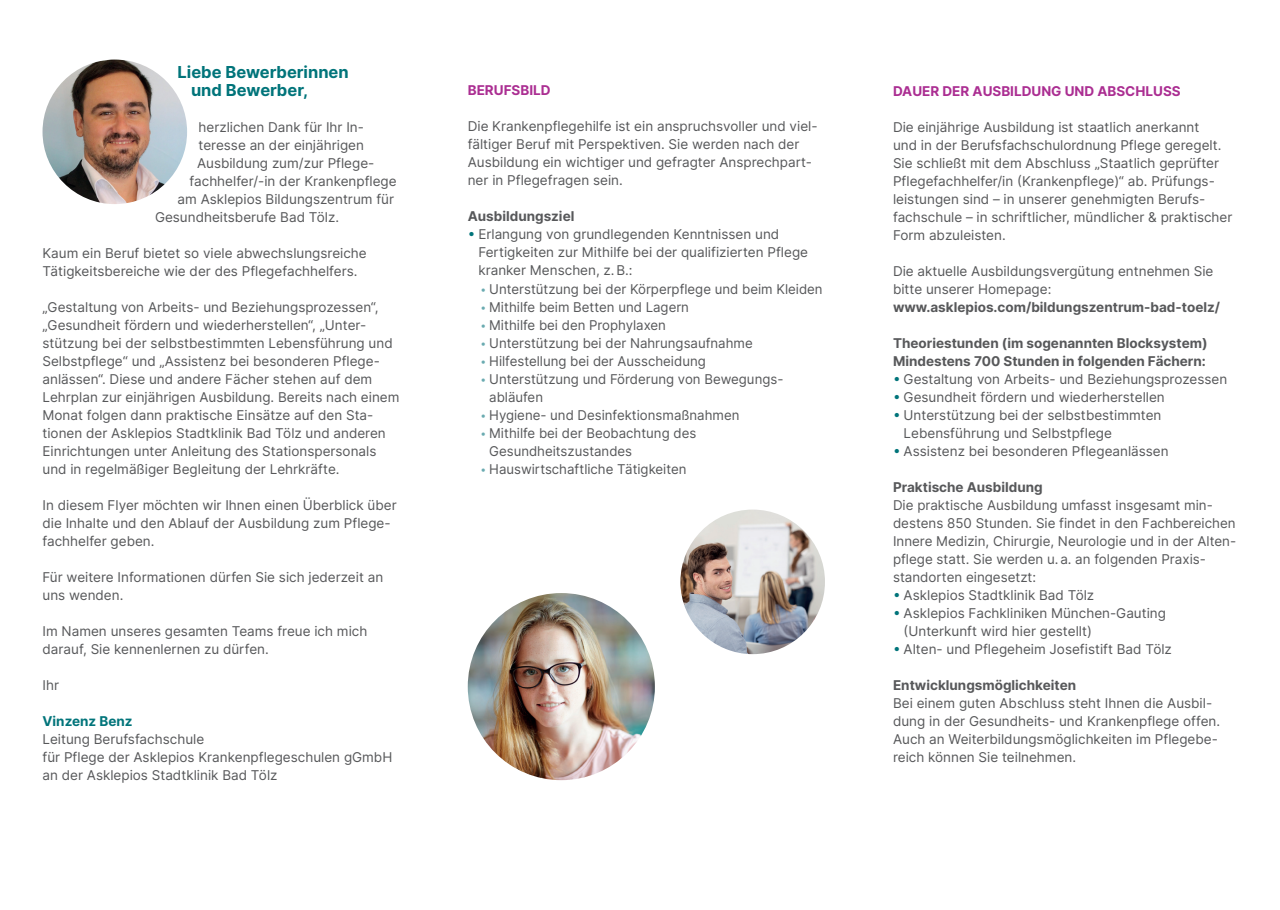
<style>
.page{position:relative;width:1280px;height:910px;background:#fff}
.page>*{position:absolute;margin:0;border:0;box-sizing:border-box;transform-origin:0 0}
.t1{font:700 16.5px/18px "Inter";color:#00747a}
.t2{font:13.5px/18px "Inter";color:#57585a}
.t3{font:700 13.5px "Inter";color:#57585a}
.t4{font:700 13.5px "Inter";color:#ab2e92}
.t5{font:700 13.5px "Inter";color:#00747a}
.s1{color:#00747a}
.s2{font-size:10.5px;color:#6babb1}
</style>
<div class="page">
<img style="left:43px;top:60px;width:144px;height:144px;border-radius:72px">
<img style="left:468px;top:593px;width:187px;height:187px;border-radius:94px">
<img style="left:680px;top:510px;width:145px;height:144px;border-radius:72px">
<p class="t1" style="left:191px;top:62px;width:159px;text-indent:-13px">Liebe Bewerberinnen und Bewerber,</p>
<p class="t2" style="left:199px;top:117px;width:167px">herzlichen Dank für Ihr In-</p>
<p class="t2" style="left:199px;top:135px;width:167px">teresse an der einjährigen</p>
<p class="t2" style="left:197px;top:153px;width:179px">Ausbildung zum/zur Pflege-</p>
<p class="t2" style="left:190px;top:171px;width:209px">fachhelfer/-in der Krankenpflege</p>
<p class="t2" style="left:178px;top:189px;width:218px">am Asklepios Bildungszentrum für</p>
<p class="t2" style="left:155px;top:207px;width:186px">Gesundheitsberufe Bad Tölz.</p>
<p class="t2" style="left:43px;top:243px;width:326px">Kaum ein Beruf bietet so viele abwechslungsreiche<br>Tätigkeitsbereiche wie der des Pflegefachhelfers.</p>
<p class="t2" style="left:43px;top:297px;width:358px">„Gestaltung von Arbeits- und Beziehungsprozessen“, „Gesundheit fördern und wiederherstellen“, „Unter&shy;stützung bei der selbstbestimmten Lebensführung und Selbstpflege“ und „Assistenz bei besonderen Pflege&shy;anlässen“. Diese und andere Fächer stehen auf dem Lehrplan zur einjährigen Ausbildung. Bereits nach einem Monat folgen dann praktische Einsätze auf den Sta&shy;tionen der Asklepios Stadtklinik Bad Tölz und anderen Einrichtungen unter Anleitung des Stationspersonals und in regelmäßiger Begleitung der Lehrkräfte.</p>
<p class="t2" style="left:43px;top:495px;width:356px">In diesem Flyer möchten wir Ihnen einen Überblick über die Inhalte und den Ablauf der Ausbildung zum Pflege&shy;fachhelfer geben.</p>
<p class="t2" style="left:43px;top:567px;width:342px">Für weitere Informationen dürfen Sie sich jederzeit an uns wenden.</p>
<p class="t2" style="left:43px;top:621px;width:326px">Im Namen unseres gesamten Teams freue ich mich darauf, Sie kennenlernen zu dürfen.</p>
<p class="t2" style="left:43px;top:675px;width:18px">Ihr</p>
<p class="t5" style="left:43px;top:711px;width:92px">Vinzenz Benz</p>
<p class="t2" style="left:43px;top:729px;width:351px">Leitung Berufsfachschule<br>für Pflege der Asklepios Krankenpflegeschulen gGmbH an der Asklepios Stadtklinik Bad Tölz</p>
<p class="t4" style="left:468px;top:81px;width:84px">BERUFSBILD</p>
<p class="t2" style="left:468px;top:117px;width:351px">Die Krankenpflegehilfe ist ein anspruchsvoller und viel&shy;fältiger Beruf mit Perspektiven. Sie werden nach der Ausbildung ein wichtiger und gefragter Ansprechpart&shy;ner in Pflegefragen sein.</p>
<p class="t3" style="left:468px;top:207px;width:108px">Ausbildungsziel</p>
<p class="t2" style="left:468px;top:225px;width:313px"><span class="s1">բ</span> Erlangung von grundlegenden Kenntnissen und</p>
<p class="t2" style="left:478px;top:243px;width:331px">Fertigkeiten zur Mithilfe bei der qualifizierten Pflege</p>
<p class="t2" style="left:478px;top:261px;width:156px">kranker Menschen, z.B.:</p>
<p class="t2" style="left:480px;top:279px;width:344px"><span class="s2">•</span> Unterstützung bei der Körperpflege und beim Kleiden</p>
<p class="t2" style="left:480px;top:297px;width:210px"><span class="s2">•</span> Mithilfe beim Betten und Lagern</p>
<p class="t2" style="left:480px;top:315px;width:187px"><span class="s2">•</span> Mithilfe bei den Prophylaxen</p>
<p class="t2" style="left:480px;top:333px;width:274px"><span class="s2">•</span> Unterstützung bei der Nahrungsaufnahme</p>
<p class="t2" style="left:480px;top:351px;width:227px"><span class="s2">•</span> Hilfestellung bei der Ausscheidung</p>
<p class="t2" style="left:489px;top:369px;width:296px;text-indent:-9px"><span class="s2">•</span> Unterstützung und Förderung von Bewegungs&shy;abläufen</p>
<p class="t2" style="left:480px;top:405px;width:260px"><span class="s2">•</span> Hygiene- und Desinfektionsmaßnahmen</p>
<p class="t2" style="left:489px;top:423px;width:209px;text-indent:-9px"><span class="s2">•</span> Mithilfe bei der Beobachtung des<br>Gesundheitszustandes</p>
<p class="t2" style="left:480px;top:459px;width:208px"><span class="s2">•</span> Hauswirtschaftliche Tätigkeiten</p>
<p class="t4" style="left:893px;top:81px;width:289px">DAUER DER AUSBILDUNG UND ABSCHLUSS</p>
<p class="t2" style="left:893px;top:117px;width:341px">Die einjährige Ausbildung ist staatlich anerkannt<br>und in der Berufsfachschulordnung Pflege geregelt.<br>Sie schließt mit dem Abschluss „Staatlich geprüfter Pflegefachhelfer/in (Krankenpflege)“ ab. Prüfungs&shy;leistungen sind – in unserer genehmigten Berufs&shy;fachschule – in schriftlicher, mündlicher &amp; praktischer Form abzuleisten.</p>
<p class="t2" style="left:893px;top:261px;width:322px">Die aktuelle Ausbildungsvergütung entnehmen Sie bitte unserer Homepage:</p>
<p class="t3" style="left:893px;top:297px;width:329px">www.asklepios.com/bildungszentrum-bad-toelz/</p>
<p class="t3" style="left:893px;top:333px;width:316px">Theoriestunden (im sogenannten Blocksystem)</p>
<p class="t3" style="left:893px;top:351px;width:314px">Mindestens 700 Stunden in folgenden Fächern:</p>
<p class="t2" style="left:893px;top:369px;width:336px"><span class="s1">բ</span> Gestaltung von Arbeits- und Beziehungsprozessen</p>
<p class="t2" style="left:893px;top:387px;width:273px"><span class="s1">բ</span> Gesundheit fördern und wiederherstellen</p>
<p class="t2" style="left:893px;top:405px;width:270px"><span class="s1">բ</span> Unterstützung bei der selbstbestimmten</p>
<p class="t2" style="left:904px;top:423px;width:210px">Lebensführung und Selbstpflege</p>
<p class="t2" style="left:893px;top:441px;width:277px"><span class="s1">բ</span> Assistenz bei besonderen Pflegeanlässen</p>
<p class="t3" style="left:893px;top:477px;width:151px">Praktische Ausbildung</p>
<p class="t2" style="left:893px;top:495px;width:321px">Die praktische Ausbildung umfasst insgesamt min-</p>
<p class="t2" style="left:893px;top:513px;width:344px">destens 850 Stunden. Sie findet in den Fachbereichen</p>
<p class="t2" style="left:893px;top:531px;width:345px">Innere Medizin, Chirurgie, Neurologie und in der Alten-</p>
<p class="t2" style="left:893px;top:549px;width:314px">pflege statt. Sie werden u.a. an folgenden Praxis-</p>
<p class="t2" style="left:893px;top:567px;width:145px">standorten eingesetzt:</p>
<p class="t2" style="left:893px;top:585px;width:203px"><span class="s1">բ</span> Asklepios Stadtklinik Bad Tölz</p>
<p class="t2" style="left:893px;top:603px;width:274px"><span class="s1">բ</span> Asklepios Fachkliniken München-Gauting</p>
<p class="t2" style="left:904px;top:621px;width:190px">(Unterkunft wird hier gestellt)</p>
<p class="t2" style="left:893px;top:639px;width:280px"><span class="s1">բ</span> Alten- und Pflegeheim Josefistift Bad Tölz</p>
<p class="t3" style="left:893px;top:675px;width:185px">Entwicklungsmöglichkeiten</p>
<p class="t2" style="left:893px;top:693px;width:329px">Bei einem guten Abschluss steht Ihnen die Ausbil&shy;dung in der Gesundheits- und Krankenpflege offen.<br>Auch an Weiterbildungsmöglichkeiten im Pflegebe&shy;reich können Sie teilnehmen.</p>
</div>
